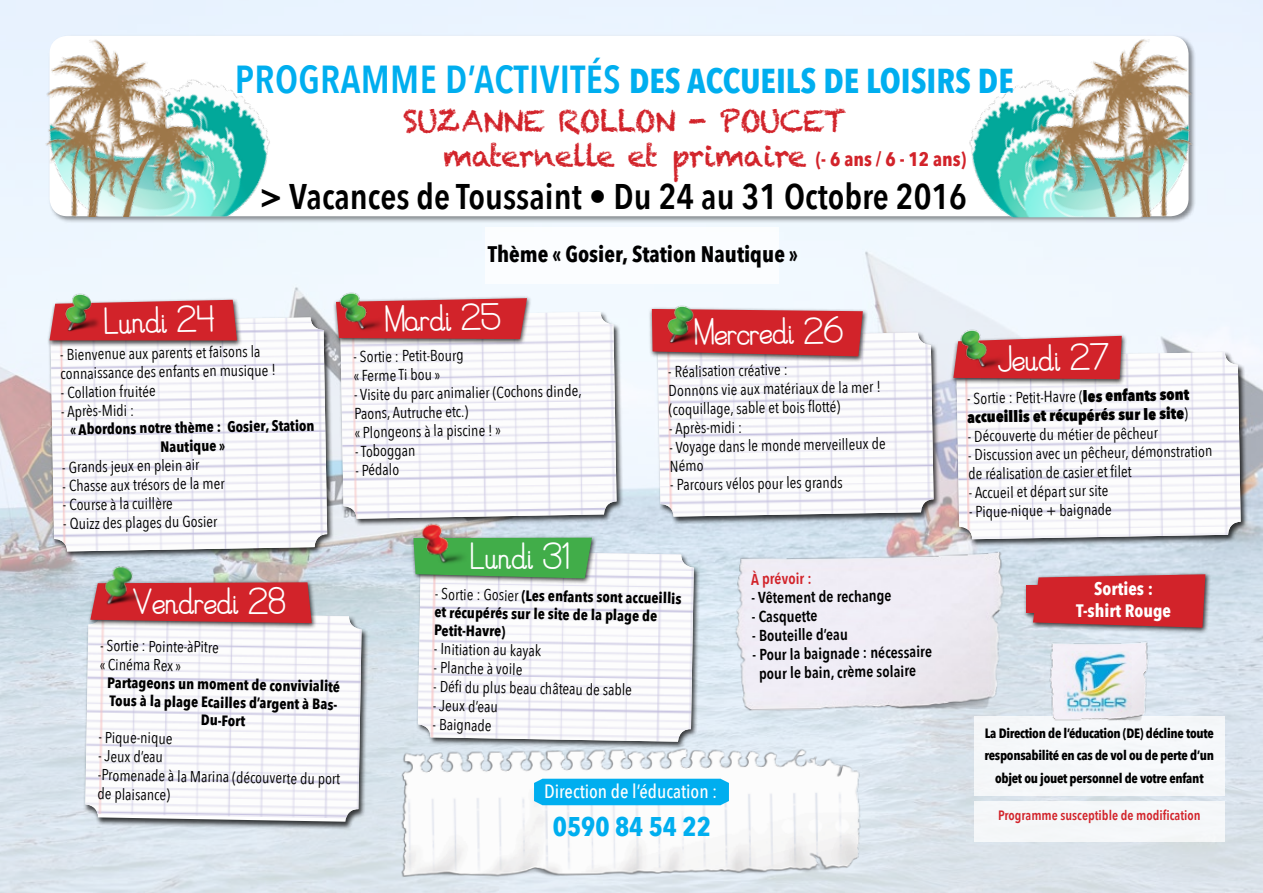
<style>
.page{position:relative;width:1263px;height:893px;background:#fff}
.page>*{position:absolute;margin:0;border:0;box-sizing:border-box;transform-origin:0 0}
.t1{font:600 35.55px "Avenir Next Condensed";color:#000}
.t2{font:700 34.5px "Avenir Next Condensed";color:#00aeef}
.t3{font:32.85px "Pre Cursive Regular";color:#fff}
.t4{font:29.55px/35.4px "Chalkduster";letter-spacing:-.03em;color:#d2232a;text-align:center}
.t5{font:700 27px "Avenir Next Condensed";color:#00aeef}
.t6{font:700 22.5px "Avenir Next Condensed";color:#000}
.t7{font:700 19.65px "Avenir Next Condensed";color:#d2232a}
.t8{font:500 19.2px "Avenir Next Condensed";color:#fff}
.t9{font:700 18px/21.6px "Avenir Next Condensed";color:#fff;text-align:center}
.t10{font:15.75px/18.9px "Avenir Next Condensed";color:#000}
.t11{font:600 15.75px/18.9px "Avenir Next Condensed";color:#000}
.t12{font:800 15.75px/18.9px "Avenir Next Condensed";color:#000}
.t13{font:600 15.75px "Avenir Next Condensed";color:#d2232a}
.t14{font:700 15px/18px "Avenir Next Condensed";color:#000;text-align:center}
.t15{font:700 13.5px/22.5px "Avenir Next Condensed";letter-spacing:-.02em;color:#000;text-align:center}
.t16{font:600 13.5px "Avenir Next Condensed";color:#d2232a}
.s1{font-weight:600;font-size:39px}
.s2{font-weight:400;font-size:15.75px}
.s3{font-weight:400}
</style>
<div class="page">
<img style="left:0;top:0;width:1263px;height:893px">
<div style="left:49px;top:317px;width:285px;height:243px;background:#000;opacity:.75"></div>
<img style="left:51px;top:317px;width:276px;height:234px">
<div style="left:83px;top:611px;width:286px;height:219px;background:#000;opacity:.75"></div>
<img style="left:85px;top:612px;width:277px;height:206px">
<div style="left:338px;top:311px;width:286px;height:216px;background:#000;opacity:.75"></div>
<img style="left:340px;top:312px;width:276px;height:207px">
<div style="left:416px;top:549px;width:285px;height:201px;background:#000;opacity:.75"></div>
<img style="left:418px;top:550px;width:276px;height:185px">
<div style="left:656px;top:332px;width:284px;height:192px;background:#000;opacity:.75"></div>
<img style="left:658px;top:332px;width:275px;height:185px">
<div style="left:954px;top:351px;width:294px;height:196px;background:#000;opacity:.75"></div>
<img style="left:956px;top:352px;width:284px;height:187px">
<div style="left:46px;top:297px;width:196px;height:50px;background:#000;opacity:.75"></div>
<svg style="left:50px;top:300px;width:187px;height:40px"></svg>
<div style="left:87px;top:579px;width:230px;height:51px;background:#000;opacity:.75"></div>
<svg style="left:90px;top:582px;width:222px;height:41px"></svg>
<div style="left:333px;top:295px;width:199px;height:51px;background:#000;opacity:.75"></div>
<svg style="left:392px;top:298px;width:135px;height:41px"></svg>
<div style="left:410px;top:535px;width:187px;height:50px;background:#000;opacity:.75"></div>
<svg style="left:413px;top:538px;width:179px;height:40px"></svg>
<div style="left:648px;top:306px;width:220px;height:57px;background:#000;opacity:.75"></div>
<svg style="left:652px;top:309px;width:211px;height:47px"></svg>
<div style="left:950px;top:333px;width:177px;height:53px;background:#000;opacity:.75"></div>
<svg style="left:953px;top:336px;width:169px;height:43px"></svg>
<img style="left:57px;top:288px;width:56px;height:52px">
<img style="left:336px;top:286px;width:56px;height:53px">
<img style="left:659px;top:300px;width:56px;height:52px">
<img style="left:956px;top:324px;width:57px;height:53px">
<img style="left:96px;top:559px;width:61px;height:58px">
<img style="left:416px;top:517px;width:61px;height:57px">
<div style="left:485px;top:227px;width:294px;height:56px;background:#fff"></div>
<div style="left:48px;top:34px;width:1148px;height:190px;background:#000;opacity:.45"></div>
<div style="left:50px;top:36px;width:1138px;height:180px;background:#fff;border-radius:18px"></div>
<img style="left:364px;top:735px;width:533px;height:151px">
<div style="left:534px;top:779px;width:195px;height:26px;background:#00aeef"></div>
<img style="left:709px;top:533px;width:317px;height:181px">
<div style="left:974px;top:801px;width:251px;height:41px;background:#f5f7f9"></div>
<div style="left:974px;top:716px;width:251px;height:79px;background:#f5f8fa"></div>
<img style="left:1042px;top:634px;width:113px;height:87px">
<img style="left:1063px;top:651px;width:68px;height:62px">
<div style="left:1023px;top:571px;width:188px;height:63px;background:#000;opacity:.75"></div>
<svg style="left:1033px;top:574px;width:172px;height:54px"></svg>
<div style="left:1026px;top:585px;width:176px;height:28px;background:#d2232a"></div>
<img style="left:262px;top:0;width:36px;height:176px">
<img style="left:0;top:0;width:262px;height:217px">
<img style="left:939px;top:0;width:37px;height:217px">
<img style="left:976px;top:0;width:283px;height:217px">
<img style="left:1081px;top:82px;width:139px;height:145px">
<img style="left:18px;top:81px;width:138px;height:146px">
<h2 class="t2" style="left:235px;top:60px;width:761px"><span class="s1">Programme d’activités</span> des Accueils de loisirs de</h2>
<h3 class="t4" style="left:403px;top:103px;width:445px">Suzanne ROLLON - poucet maternelle et primaire</h3>
<p class="t7" style="left:816px;top:147px;width:152px">(- 6 ans / 6 - 12 ans)</p>
<h1 class="t1" style="left:259px;top:175px;width:709px">&gt; Vacances de Toussaint • Du 24 au 31 Octobre 2016</h1>
<h3 class="t6" style="left:488px;top:241px;width:312px">Thème « Gosier, Station Nautique »</h3>
<h3 class="t3" style="left:104px;top:304px;width:112px;rotate:-1deg">Lundi 24</h3>
<p class="t10" style="left:60px;top:345px;width:217px;rotate:-1deg">- Bienvenue aux parents et faisons la connaissance des enfants en musique !</p>
<p class="t10" style="left:61px;top:383px;width:96px;rotate:-1deg">- Collation fruitée</p>
<p class="t10" style="left:61px;top:402px;width:75px;rotate:-1deg">- Après-Midi :</p>
<p class="t14" style="left:70px;top:420px;width:246px;line-height:18.9px;rotate:-1deg">« Abordons notre thème : Gosier, Station<br>Nautique »</p>
<p class="t10" style="left:62px;top:458px;width:139px;rotate:-1deg">- Grands jeux en plein air</p>
<p class="t10" style="left:62px;top:476px;width:164px;rotate:-1deg">- Chasse aux trésors de la mer</p>
<p class="t10" style="left:63px;top:495px;width:112px;rotate:-1deg">- Course à la cuillère</p>
<p class="t10" style="left:63px;top:514px;width:156px;rotate:-1deg">- Quizz des plages du Gosier</p>
<h3 class="t3" style="left:133px;top:584px;width:155px">Vendredi 28</h3>
<p class="t10" style="left:100px;top:636px;width:120px;rotate:1deg">- Sortie : Pointe-àPitre « Cinéma Rex »</p>
<p class="t14" style="left:108px;top:673px;width:235px;rotate:1deg">Partageons un moment de convivialité<br>Tous à la plage Ecailles d’argent à Bas-<br>Du-Fort</p>
<p class="t10" style="left:99px;top:727px;width:76px;rotate:1deg">- Pique-nique</p>
<p class="t10" style="left:98px;top:746px;width:244px;rotate:1deg">- Jeux d’eau<br>-Promenade à la Marina (découverte du port de plaisance)</p>
<h3 class="t3" style="left:385px;top:302px;width:117px;rotate:-1deg">Mardi 25</h3>
<p class="t10" style="left:353px;top:347px;width:112px;rotate:-1deg">- Sortie : Petit-Bourg « Ferme Ti bou »</p>
<p class="t10" style="left:354px;top:385px;width:229px;rotate:-1deg">- Visite du parc animalier (Cochons dinde,<br>Paons, Autruche etc.)<br>« Plongeons à la piscine ! »</p>
<p class="t10" style="left:355px;top:442px;width:62px;rotate:-1deg">- Toboggan</p>
<p class="t10" style="left:355px;top:461px;width:45px;rotate:-1deg">- Pédalo</p>
<h3 class="t3" style="left:694px;top:316px;width:150px;rotate:-1deg">Mercredi 26</h3>
<p class="t10" style="left:668px;top:362px;width:214px;rotate:-1deg">- Réalisation créative :<br>Donnons vie aux matériaux de la mer ! (coquillage, sable et bois fl otté)</p>
<p class="t10" style="left:669px;top:419px;width:75px;rotate:-1deg">- Après-midi :</p>
<p class="t10" style="left:669px;top:438px;width:218px;rotate:-1deg">- Voyage dans le monde merveilleux de<br>Némo</p>
<p class="t10" style="left:670px;top:475px;width:174px;rotate:-1deg">- Parcours vélos pour les grands</p>
<h3 class="t3" style="left:470px;top:539px;width:101px">Lundi 31</h3>
<p class="t14" style="left:435px;top:585px;width:248px;text-align:left;rotate:1deg"><span class="s2">- Sortie : Gosier</span> (Les enfants sont accueillis et récupérés surle site de la plage de<br>Petit-Havre)</p>
<p class="t10" style="left:434px;top:639px;width:109px;rotate:1deg">- Initiation au kayak</p>
<p class="t10" style="left:434px;top:658px;width:90px;rotate:1deg">- Planche à voile</p>
<p class="t10" style="left:433px;top:677px;width:200px;rotate:1deg">- Défi du plus beau château de sable</p>
<p class="t10" style="left:433px;top:696px;width:66px;rotate:1deg">- Jeux d’eau</p>
<p class="t10" style="left:433px;top:715px;width:61px;rotate:1deg">- Baignade</p>
<p class="t8" style="left:544px;top:780px;width:175px">Direction de l’éducation :</p>
<h3 class="t5" style="left:553px;top:810px;width:159px">0590 84 54 22</h3>
<p class="t13" style="left:751px;top:569px;width:62px;rotate:-1deg">à prévoir:</p>
<p class="t11" style="left:751px;top:588px;width:141px;rotate:-1deg">- Vêtement de rechange</p>
<p class="t11" style="left:752px;top:607px;width:67px;rotate:-1deg">- Casquette</p>
<p class="t11" style="left:752px;top:626px;width:97px;rotate:-1deg">- Bouteille d’eau</p>
<p class="t11" style="left:758px;top:645px;width:175px;text-indent:-6px;rotate:-1deg">- Pourla baignade : nécessaire pourle bain, crème solaire</p>
<h3 class="t3" style="left:998px;top:342px;width:113px;rotate:-1deg">Jeudi 27</h3>
<p class="t12" style="left:967px;top:389px;width:224px;rotate:-1deg"><span class="s3">- Sortie : Petit-Havre (</span>les enfants sont accueillis et récupérés sur le site<span class="s3">)</span></p>
<p class="t10" style="left:967px;top:427px;width:192px;rotate:-1deg">- Découverte du métier de pêcheur</p>
<p class="t10" style="left:968px;top:445px;width:246px;rotate:-1deg">- Discussion avec un pêcheur, démonstration de réalisation de casier et fi let</p>
<p class="t10" style="left:968px;top:483px;width:141px;rotate:-1deg">- Accueil et départ sur site</p>
<p class="t10" style="left:969px;top:502px;width:144px;rotate:-1deg">- Pique-nique + baignade</p>
<p class="t9" style="left:1076px;top:578px;width:96px">Sorties :<br>T-shirt Rouge</p>
<p class="t15" style="left:984px;top:721px;width:231px">La Direction de l’éducation (DE) décline toute responsabilité en cas de vol ou de perte d’un objet ou jouet personnel de votre enfant</p>
<p class="t16" style="left:998px;top:807px;width:204px">Programme susceptible de modification</p>
</div>
